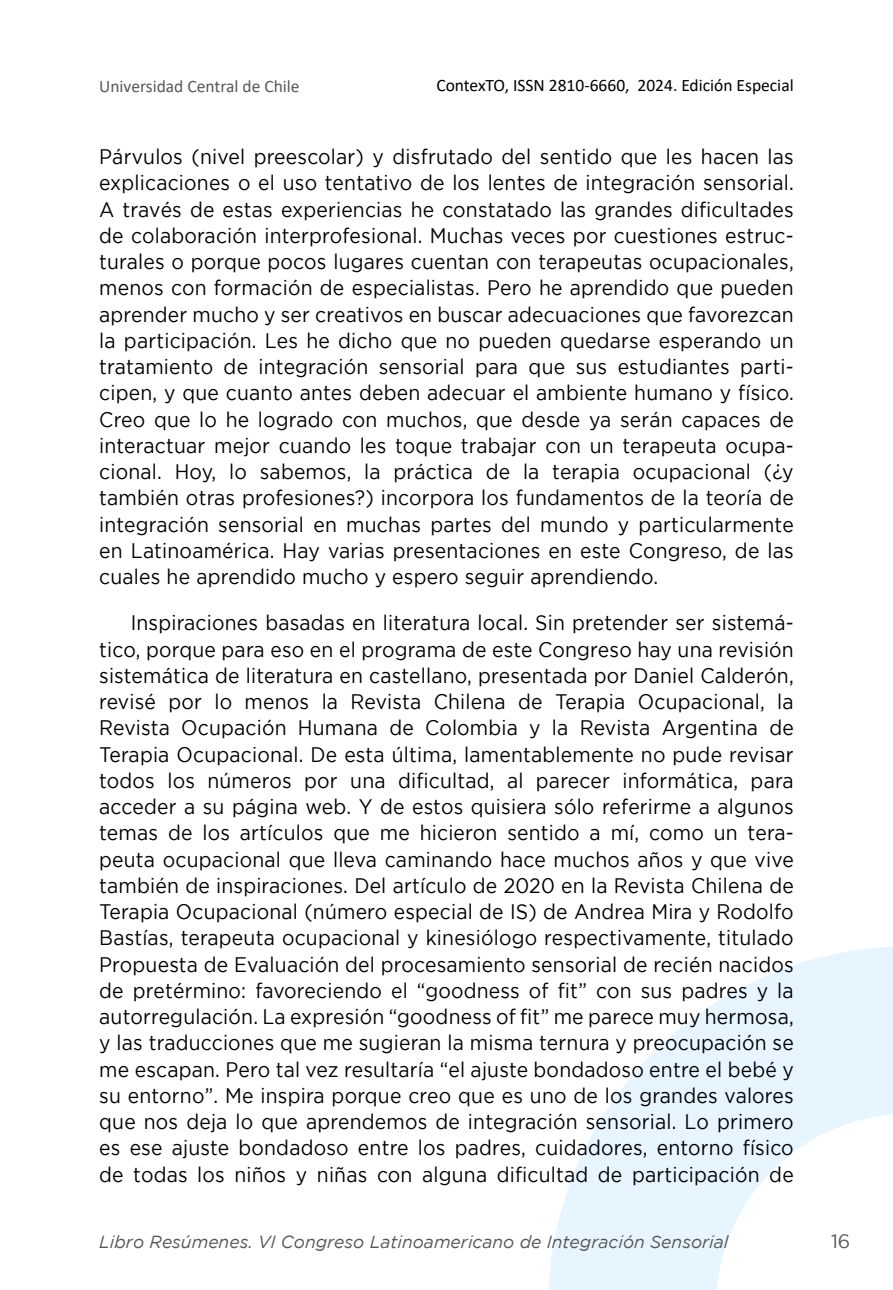
<style>
.page{position:relative;width:893px;height:1290px;background:#fff}
.page>*{position:absolute;margin:0;border:0;box-sizing:border-box;transform-origin:0 0}
.t1{font:21px/26.2px "Gotham";letter-spacing:.01em;color:#000;text-align:justify;scale:.92 1}
.t2{font:19.25px "Gotham";color:#575756}
.t3{font:italic 17.5px "Gotham";color:#575756}
.t4{font:17.5px "Calibri";color:#000}
.t5{font:17.5px "Calibri";color:#575756}
</style>
<div class="page">
<svg style="left:549px;top:947px;width:344px;height:343px;fill:#e6f5ff"></svg>
<p class="t5" style="left:99px;top:74px;width:202px">Universidad Central de Chile</p>
<p class="t4" style="left:436px;top:73px;width:359px">ContexTO, ISSN 2810-6660, 2024. Edición Especial</p>
<p class="t1" style="left:99px;top:143px;width:756px">Párvulos (nivel preescolar) y disfrutado del sentido que les hacen las explicaciones o el uso tentativo de los lentes de integración sensorial.<br>A través de estas experiencias he constatado las grandes dificultades de colaboración interprofesional. Muchas veces por cuestiones estruc&shy;turales o porque pocos lugares cuentan con terapeutas ocupacionales, menos con formación de especialistas. Pero he aprendido que pueden aprender mucho y ser creativos en buscar adecuaciones que favorezcan la participación. Les he dicho que no pueden quedarse esperando un tratamiento de integración sensorial para que sus estudiantes parti&shy;cipen, y que cuanto antes deben adecuar el ambiente humano y físico.<br>Creo que lo he logrado con muchos, que desde ya serán capaces de interactuar mejor cuando les toque trabajar con un terapeuta ocupa&shy;cional. Hoy, lo sabemos, la práctica de la terapia ocupacional (¿y también otras profesiones?) incorpora los fundamentos de la teoría de integración sensorial en muchas partes del mundo y particularmente en Latinoamérica. Hay varias presentaciones en este Congreso, de las cuales he aprendido mucho y espero seguir aprendiendo.</p>
<p class="t1" style="left:99px;top:609px;width:756px;text-indent:31px">Inspiraciones basadas en literatura local. Sin pretender ser sistemá&shy;tico, porque para eso en el programa de este Congreso hay una revisión sistemática de literatura en castellano, presentada por Daniel Calderón, revisé por lo menos la Revista Chilena de Terapia Ocupacional, la Revista Ocupación Humana de Colombia y la Revista Argentina de Terapia Ocupacional. De esta última, lamentablemente no pude revisar todos los números por una dificultad, al parecer informática, para acceder a su página web. Y de estos quisiera sólo referirme a algunos temas de los artículos que me hicieron sentido a mí, como un tera&shy;peuta ocupacional que lleva caminando hace muchos años y que vive también de inspiraciones. Del artículo de 2020 en la Revista Chilena de Terapia Ocupacional (número especial de IS) de Andrea Mira y Rodolfo Bastías, terapeuta ocupacional y kinesiólogo respectivamente, titulado Propuesta de Evaluación del procesamiento sensorial de recién nacidos de pretérmino: favoreciendo el “goodness of fit” con sus padres y la autorregulación. La expresión “goodness of fit” me parece muy hermosa, y las traducciones que me sugieran la misma ternura y preocupación se me escapan. Pero tal vez resultaría “el ajuste bondadoso entre el bebé y su entorno”. Me inspira porque creo que es uno de los grandes valores que nos deja lo que aprendemos de integración sensorial. Lo primero es ese ajuste bondadoso entre los padres, cuidadores, entorno físico de todas los niños y niñas con alguna dificultad de participación de</p>
<p class="t3" style="left:99px;top:1232px;width:631px">Libro Resúmenes. VI Congreso Latinoamericano de Integración Sensorial</p>
<p class="t2" style="left:831px;top:1231px;width:21px">16</p>
</div>
